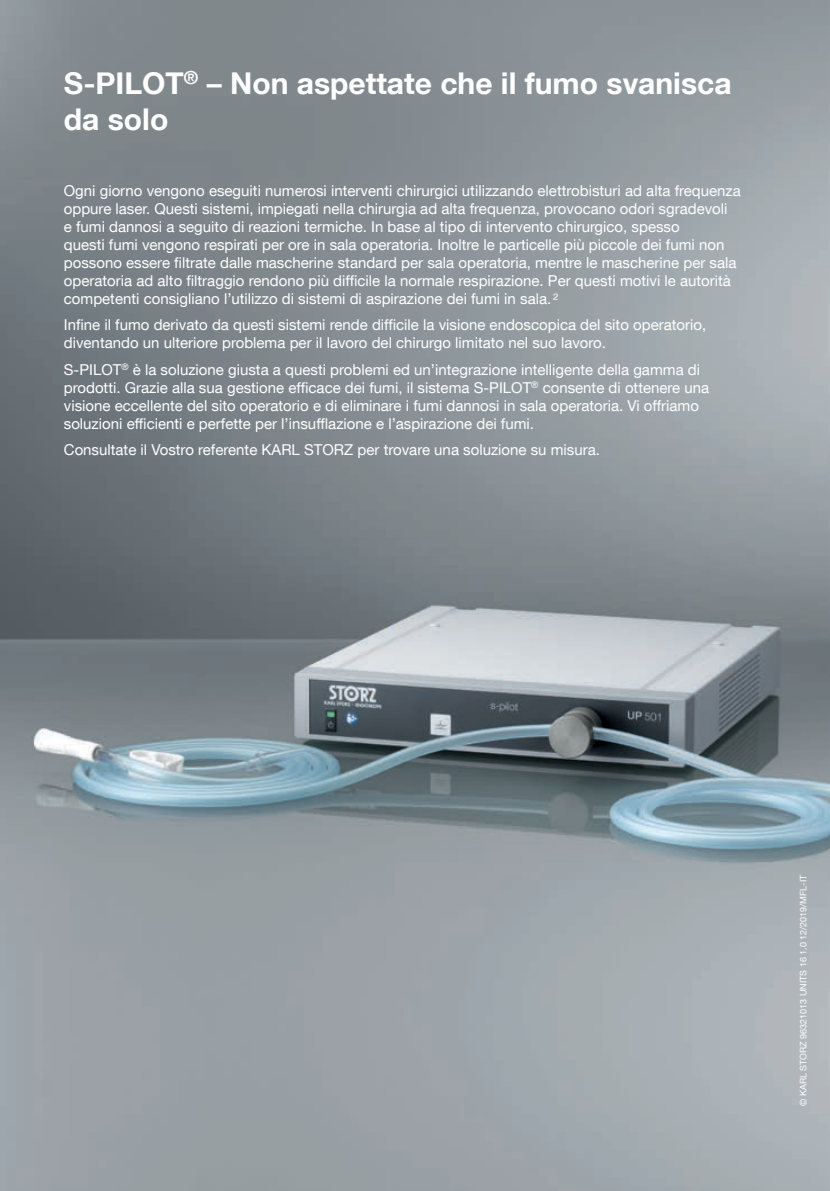
<style>
.page{position:relative;width:830px;height:1191px;background:#fff}
.page>*{position:absolute;margin:0;border:0;box-sizing:border-box;transform-origin:0 0}
.t1{font:700 30px "KS Helvetica Neue";color:#fff}
.t2{font:15px/18px "KS Helvetica Neue";color:#fff}
.t3{font:9px "KS Helvetica Neue";color:#fff}
</style>
<div class="page">
<img style="left:0;top:0;width:829px;height:1191px">
<h1 class="t1" style="left:64px;top:64px;width:70px">S-Pilot</h1>
<h1 class="t1" style="left:184px;top:64px;width:549px"><sup>®</sup> – Non aspettate che il fumo svanisca</h1>
<h1 class="t1" style="left:64px;top:100px;width:106px">da solo</h1>
<p class="t2" style="left:64px;top:181px;width:678px">Ogni giorno vengono eseguiti numerosi interventi chirurgici utilizzando elettrobisturi ad alta frequenza oppure laser. Questi sistemi, impiegati nella chirurgia ad alta frequenza, provocano odori sgradevoli<br>e fumi dannosi a seguito di reazioni termiche. In base al tipo di intervento chirurgico, spesso<br>questi fumi vengono respirati per ore in sala operatoria. Inoltre le particelle più piccole dei fumi non possono essere filtrate dalle mascherine standard per sala operatoria, mentre le mascherine per sala operatoria ad alto filtraggio rendono più difficile la normale respirazione. Per questi motivi le autorità competenti consigliano l’utilizzo di sistemi di aspirazione dei fumi in sala.²</p>
<p class="t2" style="left:64px;top:315px;width:643px">Infine il fumo derivato da questi sistemi rende difficile la visione endoscopica del sito operatorio, diventando un ulteriore problema per il lavoro del chirurgo limitato nel suo lavoro.</p>
<p class="t2" style="left:64px;top:360px;width:646px">S-PILOT<sup>®</sup> è la soluzione giusta a questi problemi ed un’integrazione intelligente della gamma di prodotti. Grazie alla sua gestione efficace dei fumi, il sistema S-PILOT<sup>®</sup> consente di ottenere una visione eccellente del sito operatorio e di eliminare i fumi dannosi in sala operatoria. Vi offriamo soluzioni efficienti e perfette per l’insufflazione e l’aspirazione dei fumi.</p>
<p class="t2" style="left:64px;top:440px;width:537px">Consultate il Vostro referente KARL STORZ per trovare una soluzione su misura.</p>
<p class="t3" style="left:797px;top:1106px;width:233px;rotate:-90deg">© KARL STORZ 96321013 UNITS 16 1.0 12/2019/MFL-IT</p>
</div>
